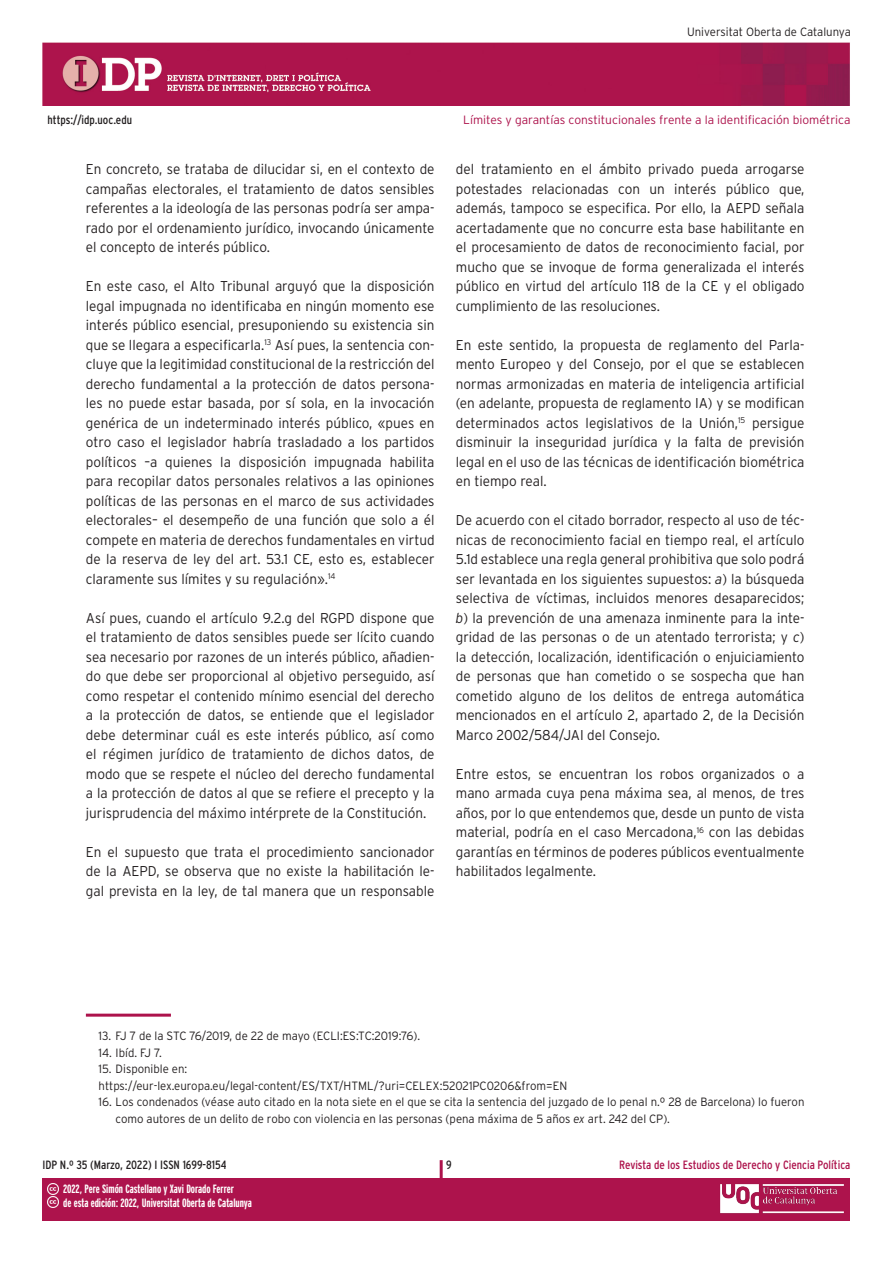
<style>
.page{position:relative;width:893px;height:1263px;background:#fff}
.page>*{position:absolute;margin:0;border:0;box-sizing:border-box;transform-origin:0 0}
._02_texto_base{font:300 14.25px/19.5px "Interstate";color:#231f20;text-align:justify;scale:.95 1}
.notes{font:300 12px/16.5px "Interstate";color:#231f20;scale:.95 1}
.t1{font:700 extra-condensed 12px/14.4px "Interstate";color:#fff}
.t2{font:300 12px "Interstate";color:#ad134c}
.t3{font:condensed 12px "Interstate";color:#231f20}
.t4{font:condensed 12px "Interstate";color:#ad134c}
.s1{font-style:italic}
</style>
<div class="page">
<img style="left:43px;top:43px;width:807px;height:63px">
<div style="left:43px;top:1178px;width:807px;height:42px;background:#ad134c"></div>
<hr style="left:440px;top:1160px;width:3px;height:44px;background:#ad134c">
<img style="left:720px;top:1184px;width:124px;height:30px">
<svg style="left:47px;top:1183px;width:11px;height:25px"></svg>
<hr style="left:86px;top:1014px;width:85px;height:3px;background:#ad134c">
<p class="notes" style="left:687px;top:23px;width:174px">Universitat Oberta de Catalunya</p>
<p class="t3" style="left:48px;top:113px;width:86px">https://idp.uoc.edu</p>
<p class="_02_texto_base" style="left:86px;top:159px;width:369px">En concreto, se trataba de dilucidar si, en el contexto de campañas electorales, el tratamiento de datos sensibles referentes a la ideología de las personas podría ser ampa&shy;rado por el ordenamiento jurídico, invocando únicamente el concepto de interés público.</p>
<p class="_02_texto_base" style="left:86px;top:276px;width:369px">En este caso, el Alto Tribunal arguyó que la disposición legal impugnada no identificaba en ningún momento ese interés público esencial, presuponiendo su existencia sin que se llegara a especificarla.<sup>13</sup> Así pues, la sentencia con&shy;cluye que la legitimidad constitucional de la restricción del derecho fundamental a la protección de datos persona&shy;les no puede estar basada, por sí sola, en la invocación genérica de un indeterminado interés público, «pues en otro caso el legislador habría trasladado a los partidos políticos –a quienes la disposición impugnada habilita para recopilar datos personales relativos a las opiniones políticas de las personas en el marco de sus actividades electorales– el desempeño de una función que solo a él compete en materia de derechos fundamentales en virtud de la reserva de ley del art. 53.1 CE, esto es, establecer claramente sus límites y su regulación».<sup>14</sup></p>
<p class="_02_texto_base" style="left:86px;top:608px;width:369px">Así pues, cuando el artículo 9.2.g del RGPD dispone que el tratamiento de datos sensibles puede ser lícito cuando sea necesario por razones de un interés público, añadien&shy;do que debe ser proporcional al objetivo perseguido, así como respetar el contenido mínimo esencial del derecho a la protección de datos, se entiende que el legislador debe determinar cuál es este interés público, así como el régimen jurídico de tratamiento de dichos datos, de modo que se respete el núcleo del derecho fundamental a la protección de datos al que se refiere el precepto y la jurisprudencia del máximo intérprete de la Constitución.</p>
<p class="_02_texto_base" style="left:86px;top:842px;width:369px">En el supuesto que trata el procedimiento sancionador de la AEPD, se observa que no existe la habilitación le&shy;gal prevista en la ley, de tal manera que un responsable</p>
<p class="t2" style="left:463px;top:113px;width:389px">Límites y garantías constitucionales frente a la identificación biométrica</p>
<p class="_02_texto_base" style="left:456px;top:159px;width:369px">del tratamiento en el ámbito privado pueda arrogarse potestades relacionadas con un interés público que, además, tampoco se especifica. Por ello, la AEPD señala acertadamente que no concurre esta base habilitante en el procesamiento de datos de reconocimiento facial, por mucho que se invoque de forma generalizada el interés público en virtud del artículo 118 de la CE y el obligado cumplimiento de las resoluciones.</p>
<p class="_02_texto_base" style="left:456px;top:335px;width:369px">En este sentido, la propuesta de reglamento del Parla&shy;mento Europeo y del Consejo, por el que se establecen normas armonizadas en materia de inteligencia artificial (en adelante, propuesta de reglamento IA) y se modifican determinados actos legislativos de la Unión,<sup>15</sup> persigue disminuir la inseguridad jurídica y la falta de previsión legal en el uso de las técnicas de identificación biométrica en tiempo real.</p>
<p class="_02_texto_base" style="left:456px;top:510px;width:369px">De acuerdo con el citado borrador, respecto al uso de téc&shy;nicas de reconocimiento facial en tiempo real, el artículo 5.1d establece una regla general prohibitiva que solo podrá ser levantada en los siguientes supuestos: <span class="s1">a</span>) la búsqueda selectiva de víctimas, incluidos menores desaparecidos; <span class="s1">b</span>) la prevención de una amenaza inminente para la inte&shy;gridad de las personas o de un atentado terrorista; y <span class="s1">c</span>) la detección, localización, identificación o enjuiciamiento de personas que han cometido o se sospecha que han cometido alguno de los delitos de entrega automática mencionados en el artículo 2, apartado 2, de la Decisión Marco 2002/584/JAI del Consejo.</p>
<p class="_02_texto_base" style="left:456px;top:764px;width:369px">Entre estos, se encuentran los robos organizados o a mano armada cuya pena máxima sea, al menos, de tres años, por lo que entendemos que, desde un punto de vista material, podría en el caso Mercadona,<sup>16</sup> con las debidas garantías en términos de poderes públicos eventualmente habilitados legalmente.</p>
<p class="notes" style="left:99px;top:1027px;width:340px">13. FJ 7 de la STC 76/2019, de 22 de mayo (ECLI:ES:TC:2019:76).</p>
<p class="notes" style="left:99px;top:1044px;width:68px">14. Ibíd. FJ 7.</p>
<p class="notes" style="left:99px;top:1060px;width:95px">15. Disponible en:</p>
<p class="notes" style="left:99px;top:1077px;width:495px">https://eur-lex.europa.eu/legal-content/ES/TXT/HTML/?uri=CELEX:52021PC0206&amp;from=EN</p>
<p class="notes" style="left:116px;top:1093px;width:727px;text-indent:-17px">16. Los condenados (véase auto citado en la nota siete en el que se cita la sentencia del juzgado de lo penal n.º 28 de Barcelona) lo fueron como autores de un delito de robo con violencia en las personas (pena máxima de 5 años <span class="s1">ex</span> art. 242 del CP).</p>
<p class="t3" style="left:43px;top:1158px;width:186px">IDP N.º 35 (Marzo, 2022) I ISSN 1699-8154</p>
<p class="t3" style="left:446px;top:1158px;width:7px">9</p>
<p class="t4" style="left:619px;top:1158px;width:233px">Revista de los Estudios de Derecho y Ciencia Política</p>
<p class="t1" style="left:63px;top:1181px;width:190px">2022, Pere Simón Castellano y Xavi Dorado Ferrer<br>de esta edición: 2022, Universitat Oberta de Catalunya</p>
</div>
